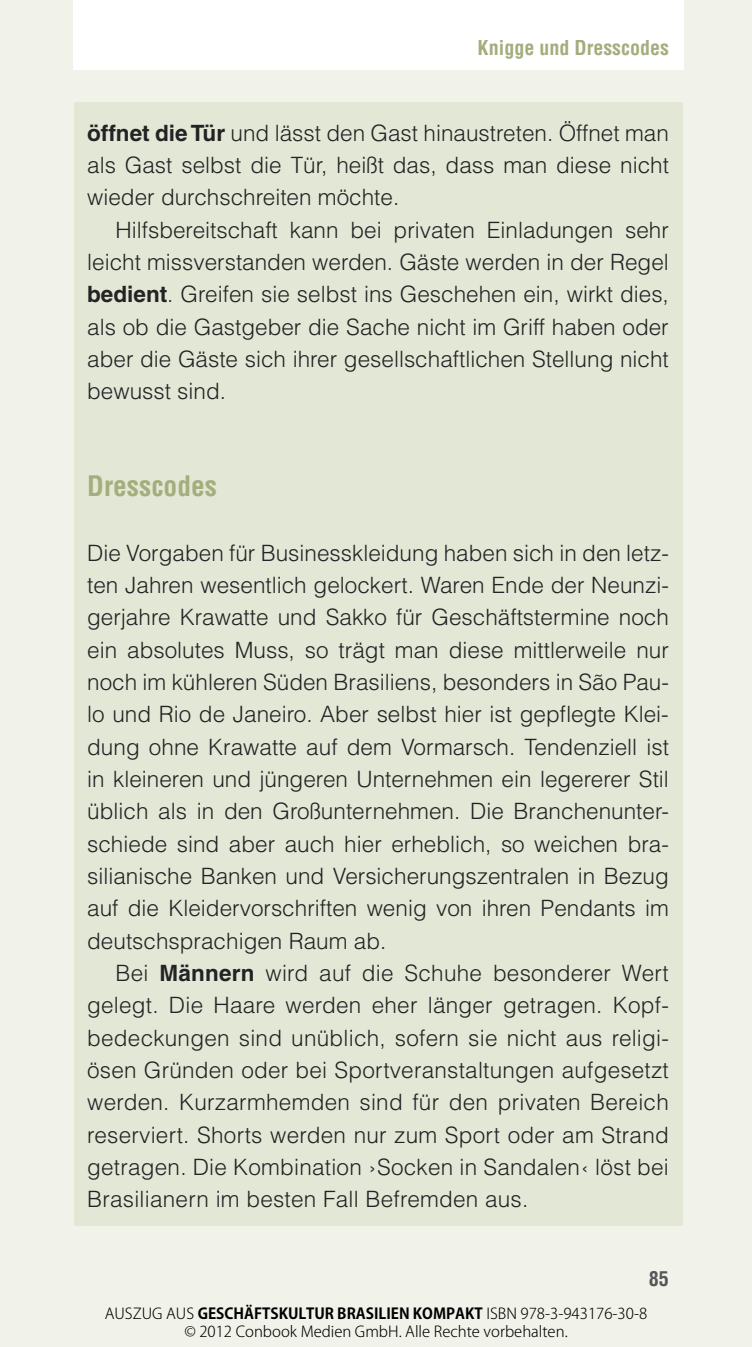
<style>
.page{position:relative;width:752px;height:1347px;background:#fff}
.page>*{position:absolute;margin:0;border:0;box-sizing:border-box;transform-origin:0 0}
.t1{font:700 condensed 27.5px "Helvetica LT";color:#a3ae7d}
.t2{font:300 22.5px/32.2px "Helvetica LT";color:#232224;text-align:justify}
.t3{font:700 condensed 20px "Helvetica LT";color:#a3ae7d}
.t4{font:700 condensed 20px "Helvetica LT";color:#565759}
.t5{font:300 15px/18px "Koz Go Pro";color:#000;text-align:center}
.s1{font-weight:700}
</style>
<div class="page">
<div style="left:0;top:0;width:751px;height:1346px;background:#f1f3ea"></div>
<div style="left:73px;top:0;width:609px;height:69px;background:#fff"></div>
<div style="left:74px;top:102px;width:608px;height:1123px;background:#e3e7d6"></div>
<p class="t3" style="left:477px;top:35px;width:193px">Knigge und Dresscodes</p>
<p class="t2" style="left:87px;top:116px;width:583px"><span class="s1">öffnet die Tür</span> und lässt den Gast hinaustreten. Öffnet man als Gast selbst die Tür, heißt das, dass man diese nicht wieder durchschreiten möchte.</p>
<p class="t2" style="left:87px;top:213px;width:583px;text-indent:28px">Hilfsbereitschaft kann bei privaten Einladungen sehr leicht missverstanden werden. Gäste werden in der Regel <span class="s1">bedient</span>. Greifen sie selbst ins Geschehen ein, wirkt dies, als ob die Gastgeber die Sache nicht im Griff haben oder aber die Gäste sich ihrer gesellschaftlichen Stellung nicht bewusst sind.</p>
<p class="t1" style="left:87px;top:469px;width:131px">Dresscodes</p>
<p class="t2" style="left:87px;top:536px;width:583px">Die Vorgaben für Businesskleidung haben sich in den letz&shy;ten Jahren wesentlich gelockert. Waren Ende der Neunzi&shy;gerjahre Krawatte und Sakko für Geschäftstermine noch ein absolutes Muss, so trägt man diese mittlerweile nur noch im kühleren Süden Brasiliens, besonders in São Pau&shy;lo und Rio de Janeiro. Aber selbst hier ist gepflegte Klei&shy;dung ohne Krawatte auf dem Vormarsch. Tendenziell ist in kleineren und jüngeren Unternehmen ein legererer Stil üblich als in den Großunternehmen. Die Branchenunter&shy;schiede sind aber auch hier erheblich, so weichen bra&shy;silianische Banken und Versicherungszentralen in Bezug auf die Kleidervorschriften wenig von ihren Pendants im deutschsprachigen Raum ab.</p>
<p class="t2" style="left:87px;top:956px;width:583px;text-indent:28px">Bei <span class="s1">Männern</span> wird auf die Schuhe besonderer Wert gelegt. Die Haare werden eher länger getragen. Kopf&shy;bedeckungen sind unüblich, sofern sie nicht aus religi&shy;ösen Gründen oder bei Sportveranstaltungen aufgesetzt werden. Kurzarmhemden sind für den privaten Bereich reserviert. Shorts werden nur zum Sport oder am Strand getragen. Die Kombination ›Socken in Sandalen‹ löst bei Brasilianern im besten Fall Befremden aus.</p>
<p class="t4" style="left:648px;top:1266px;width:21px">85</p>
<p class="t5" style="left:105px;top:1304px;width:543px">AUSZUG AUS <span class="s1">GESCHÄFTSKULTUR BRASILIEN KOMPAKT</span> ISBN 978-3-943176-30-8 © 2012 Conbook Medien GmbH. Alle Rechte vorbehalten.</p>
</div>
